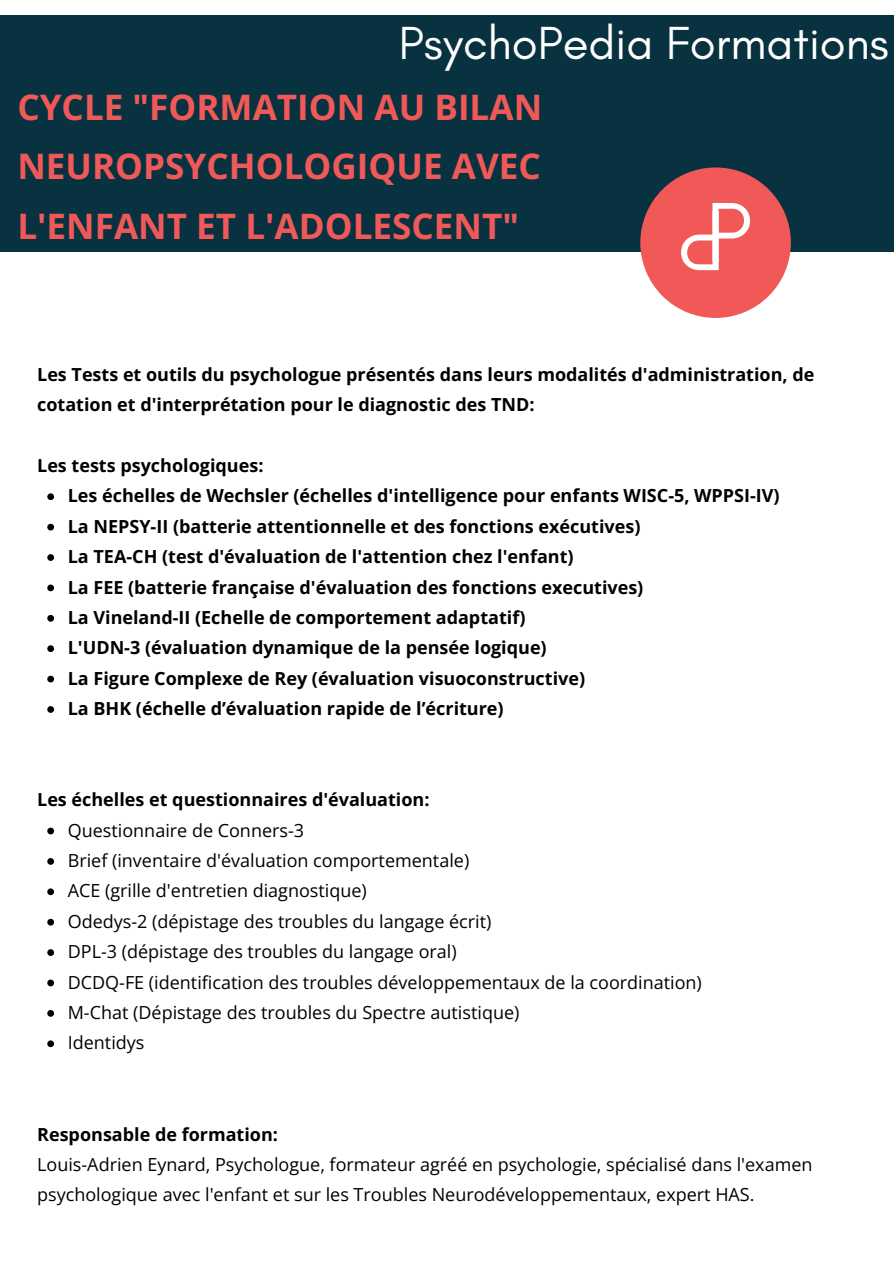
<style>
.page{position:relative;width:894px;height:1264px;background:#fff}
.page>*{position:absolute;margin:0;border:0;box-sizing:border-box;transform-origin:0 0}
.t1{font:86.55px "Glacial Indifference";color:#fff}
.t2{font:47.25px "Glacial Indifference";color:#fff}
.t3{font:700 35.1px/59.7px "Open Sans";color:#f15959;text-align:justify}
.t4{font:700 18px/30.5px "Open Sans";color:#000}
.t5{font:18px/30.3px "Open Sans";color:#000}
</style>
<div class="page">
<div style="left:0;top:15px;width:893px;height:237px;background:#083240"></div>
<svg style="left:640px;top:167px;width:150px;height:151px"></svg>
<svg style="left:47px;top:493px;width:7px;height:7px"></svg>
<svg style="left:47px;top:524px;width:7px;height:6px"></svg>
<svg style="left:47px;top:554px;width:7px;height:7px"></svg>
<svg style="left:47px;top:584px;width:7px;height:7px"></svg>
<svg style="left:47px;top:615px;width:7px;height:6px"></svg>
<svg style="left:47px;top:645px;width:7px;height:7px"></svg>
<svg style="left:47px;top:675px;width:7px;height:7px"></svg>
<svg style="left:47px;top:706px;width:7px;height:7px"></svg>
<svg style="left:47px;top:827px;width:7px;height:7px"></svg>
<svg style="left:47px;top:858px;width:7px;height:6px"></svg>
<svg style="left:47px;top:888px;width:7px;height:7px"></svg>
<svg style="left:47px;top:918px;width:7px;height:7px"></svg>
<svg style="left:47px;top:949px;width:7px;height:7px"></svg>
<svg style="left:47px;top:979px;width:7px;height:7px"></svg>
<svg style="left:47px;top:1010px;width:7px;height:6px"></svg>
<svg style="left:47px;top:1040px;width:7px;height:7px"></svg>
<h2 class="t2" style="left:399px;top:14px;width:491px">PsychoPedia Formations</h2>
<p class="t3" style="left:17px;top:76px;width:526px">CYCLE "FORMATION AU BILAN NEUROPSYCHOLOGIQUE AVEC L'ENFANT ET L'ADOLESCENT"</p>
<h1 class="t1" style="left:705px;top:179px;width:47px">P</h1>
<p class="t1" style="left:725px;top:293px;width:47px;rotate:-180deg">P</p>
<p class="t4" style="left:37px;top:358px;width:778px">Les Tests et outils du psychologue présentés dans leurs modalités d'administration, de cotation et d'interprétation pour le diagnostic des TND:</p>
<p class="t4" style="left:68px;top:450px;width:713px;text-indent:-31px">Les tests psychologiques:<br>Les échelles de Wechsler (échelles d'intelligence pour enfants WISC-5, WPPSI-IV)<br>La NEPSY-II (batterie attentionnelle et des fonctions exécutives)<br>La TEA-CH (test d'évaluation de l'attention chez l'enfant)<br>La FEE (batterie française d'évaluation des fonctions executives)<br>La Vineland-II (Echelle de comportement adaptatif)<br>L'UDN-3 (évaluation dynamique de la pensée logique)<br>La Figure Complexe de Rey (évaluation visuoconstructive)<br>La BHK (échelle d’évaluation rapide de l’écriture)</p>
<p class="t4" style="left:37px;top:784px;width:394px">Les échelles et questionnaires d'évaluation:</p>
<p class="t5" style="left:68px;top:814px;width:635px">Questionnaire de Conners-3<br>Brief (inventaire d'évaluation comportementale)<br>ACE (grille d'entretien diagnostique)<br>Odedys-2 (dépistage des troubles du langage écrit)<br>DPL-3 (dépistage des troubles du langage oral)<br>DCDQ-FE (identification des troubles développementaux de la coordination)<br>M-Chat (Dépistage des troubles du Spectre autistique)<br>Identidys</p>
<p class="t4" style="left:37px;top:1118px;width:242px">Responsable de formation:</p>
<p class="t5" style="left:37px;top:1148px;width:776px">Louis-Adrien Eynard, Psychologue, formateur agréé en psychologie, spécialisé dans l'examen psychologique avec l'enfant et sur les Troubles Neurodéveloppementaux, expert HAS.</p>
</div>
